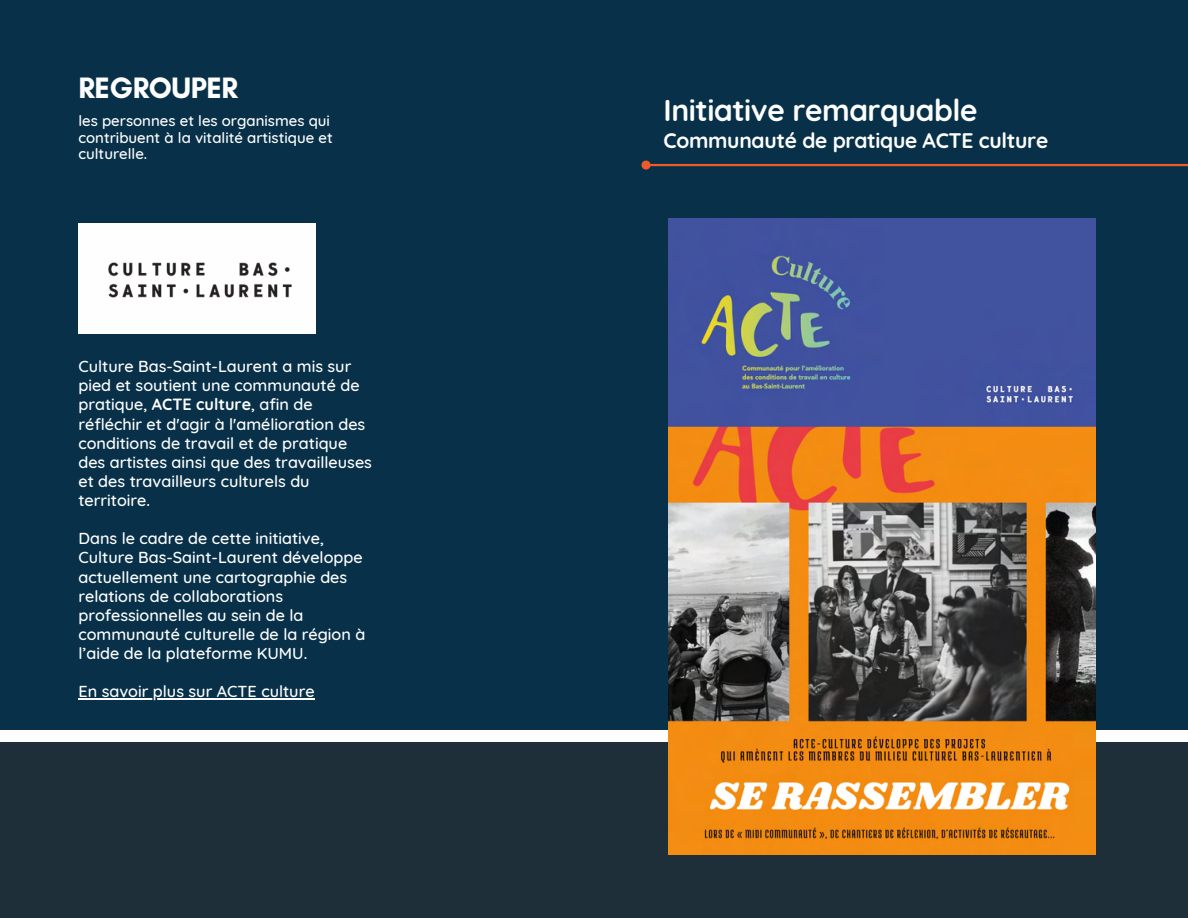
<style>
.page{position:relative;width:1188px;height:918px;background:#fff}
.page>*{position:absolute;margin:0;border:0;box-sizing:border-box;transform-origin:0 0}
.t1{font:700 30px "Quicksand";letter-spacing:-.015em;color:#fefefe}
.t2{font:700 30px "Glacial Indifference";letter-spacing:-.015em;color:#fefefe}
.t3{font:700 21px "Quicksand";letter-spacing:-.015em;color:#fefefe}
.t4{font:500 16.2px/19.2px "Quicksand";color:#fefefe}
.t5{font:500 15px/16.8px "Quicksand";color:#fefefe}
.s1{font-weight:700}
</style>
<div class="page">
<div style="left:0;top:0;width:1188px;height:730px;background:#083149"></div>
<div style="left:0;top:730px;width:1188px;height:188px;background:#1e2f39"></div>
<div style="left:0;top:730px;width:1188px;height:11px;background:#fefefe"></div>
<hr style="left:650px;top:164px;width:538px;height:2px;background:#f05a29">
<svg style="left:641px;top:160px;width:11px;height:10px"></svg>
<div style="left:78px;top:224px;width:238px;height:110px;background:#fefefe"></div>
<img style="left:108px;top:262px;width:184px;height:36px">
<img style="left:668px;top:218px;width:428px;height:636px">
<hr style="left:78px;top:698px;width:236px;height:2px;background:#fefefe">
<h1 class="t2" style="left:78px;top:70px;width:161px">REGROUPER</h1>
<p class="t5" style="left:78px;top:112px;width:256px">les personnes et les organismes qui contribuent à la vitalité artistique et culturelle.</p>
<p class="t4" style="left:78px;top:356px;width:295px">Culture Bas-Saint-Laurent a mis sur pied et soutient une communauté de pratique, <span class="s1">ACTE culture</span>, afin de réfléchir et d'agir à l'amélioration des conditions de travail et de pratique des artistes ainsi que des travailleuses et des travailleurs culturels du territoire.</p>
<p class="t4" style="left:78px;top:529px;width:288px">Dans le cadre de cette initiative, Culture Bas-Saint-Laurent développe actuellement une cartographie des relations de collaborations professionnelles au sein de la communauté culturelle de la région à l’aide de la plateforme KUMU.</p>
<p class="t4" style="left:78px;top:682px;width:238px">En savoir plus sur ACTE culture</p>
<h1 class="t1" style="left:664px;top:91px;width:316px">Initiative remarquable</h1>
<p class="t3" style="left:664px;top:127px;width:386px">Communauté de pratique ACTE culture</p>
</div>
